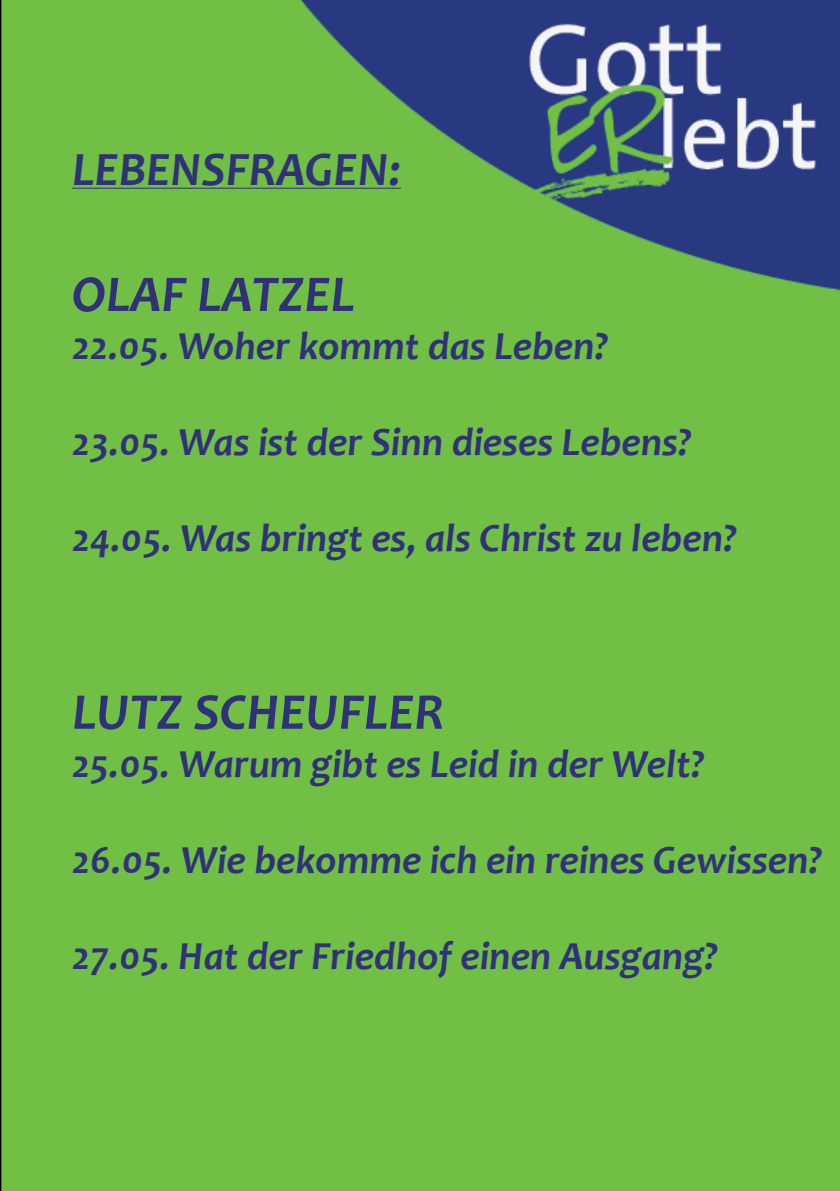
<style>
.page{position:relative;width:840px;height:1191px;background:#fff}
.page>*{position:absolute;margin:0;border:0;box-sizing:border-box;transform-origin:0 0}
.t1{font:italic 700 52px "Candara";color:#303279}
.t2{font:italic 700 48px "Candara";color:#303279}
.t3{font:italic 700 40px "Candara";color:#303279}
</style>
<div class="page">
<img style="left:0;top:0;width:839px;height:1191px">
<div style="left:49px;top:250px;width:585px;height:920px;background:#71bf45"></div>
<div style="left:545px;top:371px;width:263px;height:785px;background:#71bf45"></div>
<div style="left:58px;top:178px;width:440px;height:43px;background:#71bf45"></div>
<div style="left:50px;top:171px;width:440px;height:18px;background:#71bf45"></div>
<div style="left:65px;top:157px;width:261px;height:17px;background:#71bf45"></div>
<hr style="left:72px;top:188px;width:328px;height:1px;background:#303279">
<p class="t2" style="left:72px;top:139px;width:330px">LEBENSFRAGEN:</p>
<p class="t1" style="left:72px;top:261px;width:284px">OLAF LATZEL</p>
<p class="t3" style="left:72px;top:321px;width:538px">22.05. Woher kommt das Leben?</p>
<p class="t3" style="left:72px;top:417px;width:621px">23.05. Was ist der Sinn dieses Lebens?</p>
<p class="t3" style="left:72px;top:513px;width:666px">24.05. Was bringt es, als Christ zu leben?</p>
<p class="t1" style="left:72px;top:679px;width:374px">LUTZ SCHEUFLER</p>
<p class="t3" style="left:72px;top:738px;width:634px">25.05. Warum gibt es Leid in der Welt?</p>
<p class="t3" style="left:72px;top:834px;width:751px">26.05. Wie bekomme ich ein reines Gewissen?</p>
<p class="t3" style="left:72px;top:930px;width:647px">27.05. Hat der Friedhof einen Ausgang?</p>
</div>
